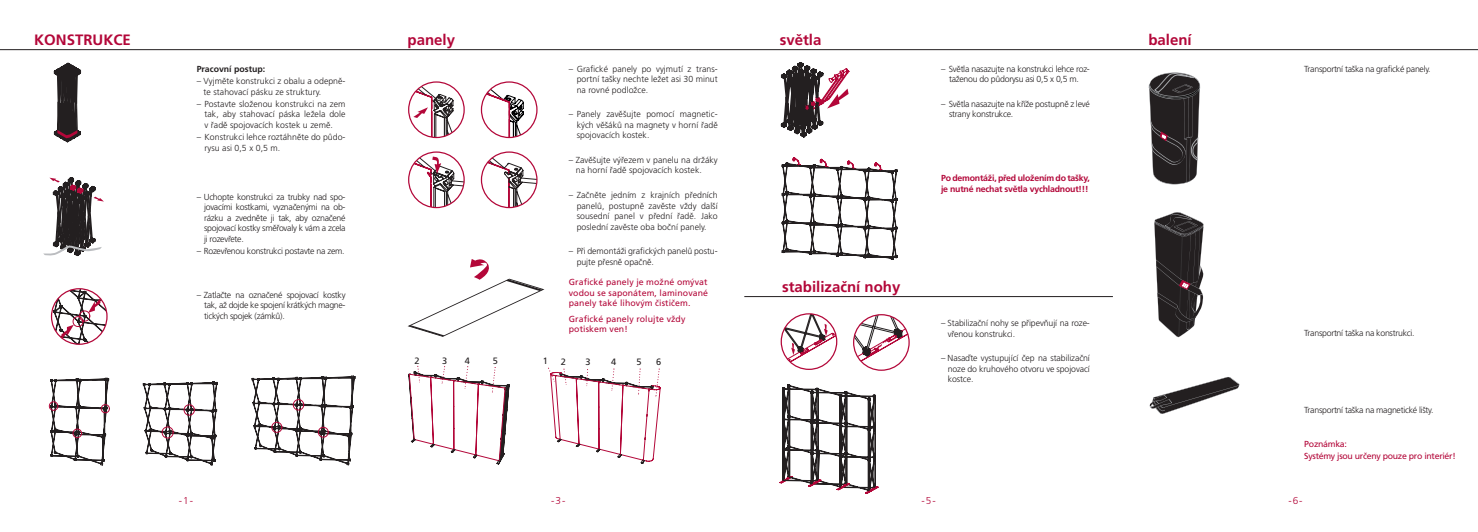
<style>
.page{position:relative;width:1478px;height:532px;background:#fff}
.page>*{position:absolute;margin:0;border:0;box-sizing:border-box;transform-origin:0 0}
.t1{font:700 15px "Frutiger CE";color:#b30739}
.t2{font:300 10px "Frutiger CE";color:#b30739}
.t3{font:9.12px "Frutiger CE";color:#231f20}
.t4{font:300 8.75px/10.5px "Frutiger CE";letter-spacing:-.01em;color:#231f20;text-align:justify}
.t5{font:300 8.75px/10.5px "Frutiger CE";letter-spacing:-.03em;color:#231f20;text-align:center}
.t6{font:8.75px/10.5px "Frutiger CE";letter-spacing:.01em;color:#b30739;text-align:justify}
.t7{font:700 8.75px/10.5px "Frutiger CE";letter-spacing:-.025em;color:#b30739}
.t8{font:8.75px/12.2px "Frutiger CE";letter-spacing:-.03em;color:#b30739}
.t9{font:700 8.75px "Frutiger CE";color:#231f20}
</style>
<div class="page">
<hr style="left:0;top:49px;width:1478px;height:1px;background:#231f20">
<hr style="left:744px;top:296px;width:369px;height:1px;background:#231f20">
<svg style="left:54px;top:63px;width:27px;height:79px"></svg>
<svg style="left:43px;top:177px;width:61px;height:79px"></svg>
<svg style="left:51px;top:288px;width:57px;height:57px"></svg>
<svg style="left:252px;top:375px;width:104px;height:90px"></svg>
<svg style="left:143px;top:381px;width:75px;height:84px"></svg>
<svg style="left:49px;top:378px;width:61px;height:87px"></svg>
<svg style="left:408px;top:81px;width:57px;height:57px"></svg>
<svg style="left:481px;top:81px;width:56px;height:57px"></svg>
<svg style="left:408px;top:151px;width:57px;height:57px"></svg>
<svg style="left:481px;top:151px;width:56px;height:57px"></svg>
<svg style="left:408px;top:365px;width:253px;height:100px"></svg>
<svg style="left:781px;top:62px;width:69px;height:75px"></svg>
<svg style="left:781px;top:157px;width:116px;height:103px"></svg>
<svg style="left:780px;top:313px;width:57px;height:57px"></svg>
<svg style="left:853px;top:314px;width:56px;height:56px"></svg>
<svg style="left:779px;top:384px;width:100px;height:109px"></svg>
<svg style="left:1149px;top:72px;width:50px;height:112px;background:#444042"></svg>
<svg style="left:1154px;top:212px;width:49px;height:125px"></svg>
<svg style="left:1149px;top:377px;width:91px;height:37px"></svg>
<svg style="left:407px;top:259px;width:137px;height:78px"></svg>
<h1 class="t1" style="left:34px;top:32px;width:98px">KONSTRUKCE</h1>
<p class="t9" style="left:197px;top:64px;width:70px">Pracovní postup:</p>
<p class="t4" style="left:204px;top:76px;width:143px;text-indent:-7px">– Vyjměte konstrukci z obalu a odepně&shy;te stahovací pásku ze struktury.</p>
<p class="t4" style="left:204px;top:98px;width:142px;text-indent:-8px">– Postavte složenou konstrukci na zem tak, aby stahovací páska ležela dole v řadě spojovacích kostek u země.</p>
<p class="t4" style="left:204px;top:132px;width:142px;text-indent:-8px">– Konstrukci lehce roztáhněte do půdo&shy;rysu asi 0,5 x 0,5 m.</p>
<p class="t4" style="left:204px;top:191px;width:143px;text-indent:-7px">– Uchopte konstrukci za trubky nad spo&shy;jovacími kostkami, vyznačenými na ob&shy;rázku a zvedněte ji tak, aby označené spojovací kostky směřovaly k vám a zcela ji rozevřete.</p>
<p class="t5" style="left:197px;top:245px;width:149px">– Rozevřenou konstrukci postavte na zem.</p>
<p class="t4" style="left:204px;top:289px;width:143px;text-indent:-7px">– Zatlačte na označené spojovací kostky tak, až dojde ke spojení krátkých magne&shy;tických spojek (zámků).</p>
<h1 class="t1" style="left:407px;top:32px;width:49px">panely</h1>
<h1 class="t1" style="left:780px;top:32px;width:43px">světla</h1>
<h1 class="t1" style="left:1148px;top:32px;width:45px">balení</h1>
<p class="t4" style="left:577px;top:63px;width:142px;text-indent:-8px">– Grafické panely po vyjmutí z trans&shy;portní tašky nechte ležet asi 30 minut na rovné podložce.</p>
<p class="t4" style="left:577px;top:109px;width:142px;text-indent:-8px">– Panely zavěšujte pomocí magnetic&shy;kých věšáků na magnety v horní řadě spojovacích kostek.</p>
<p class="t4" style="left:576px;top:154px;width:143px;text-indent:-7px">– Zavěšujte výřezem v panelu na držáky na horní řadě spojovacích kostek.</p>
<p class="t4" style="left:576px;top:190px;width:143px;text-indent:-8px">– Začněte jedním z krajních předních panelů, postupně zavěste vždy další sousední panel v přední řadě. Jako poslední zavěste oba boční panely.</p>
<p class="t4" style="left:576px;top:246px;width:143px;text-indent:-8px">– Při demontáži grafických panelů postu&shy;pujte přesně opačně.</p>
<p class="t6" style="left:569px;top:276px;width:141px">Grafické panely je možné omývat vodou se saponátem, laminované panely také lihovým čističem.</p>
<p class="t6" style="left:569px;top:313px;width:118px">Grafické panely rolujte vždy potiskem ven!</p>
<p class="t3" style="left:415px;top:355px;width:7px">2</p>
<p class="t3" style="left:442px;top:355px;width:7px">3</p>
<p class="t3" style="left:465px;top:355px;width:7px">4</p>
<p class="t3" style="left:493px;top:355px;width:7px">5</p>
<p class="t3" style="left:543px;top:356px;width:7px">1</p>
<p class="t3" style="left:561px;top:356px;width:7px">2</p>
<p class="t3" style="left:585px;top:356px;width:7px">3</p>
<p class="t3" style="left:611px;top:356px;width:7px">4</p>
<p class="t3" style="left:636px;top:356px;width:7px">5</p>
<p class="t3" style="left:656px;top:357px;width:7px">6</p>
<h1 class="t1" style="left:782px;top:278px;width:120px">stabilizační nohy</h1>
<p class="t5" style="left:941px;top:63px;width:150px">– Světla nasazujte na konstrukci lehce roz&shy;taženou do půdorysu asi 0,5 x 0,5 m.</p>
<p class="t4" style="left:949px;top:98px;width:142px;text-indent:-8px">– Světla nasazujte na kříže postupně z levé strany konstrukce.</p>
<p class="t7" style="left:941px;top:173px;width:150px">Po demontáži, před uložením do tašky, je nutné nechat světla vychladnout!!!</p>
<p class="t4" style="left:947px;top:317px;width:144px;text-indent:-7px">– Stabilizační nohy se připevňují na roze&shy;vřenou konstrukci.</p>
<p class="t4" style="left:947px;top:352px;width:144px;text-indent:-7px">– Nasaďte vystupující čep na stabilizační noze do kruhového otvoru ve spojovací kostce.</p>
<p class="t5" style="left:1304px;top:63px;width:128px">Transportní taška na grafické panely.</p>
<p class="t5" style="left:1304px;top:327px;width:112px">Transportní taška na konstrukci.</p>
<p class="t5" style="left:1304px;top:404px;width:131px">Transportní taška na magnetické lišty.</p>
<p class="t8" style="left:1304px;top:437px;width:153px">Poznámka:<br>Systémy jsou určeny pouze pro interiér!</p>
<p class="t2" style="left:179px;top:495px;width:16px">-1-</p>
<p class="t2" style="left:551px;top:495px;width:16px">-3-</p>
<p class="t2" style="left:921px;top:495px;width:16px">-5-</p>
<p class="t2" style="left:1288px;top:495px;width:16px">-6-</p>
</div>
